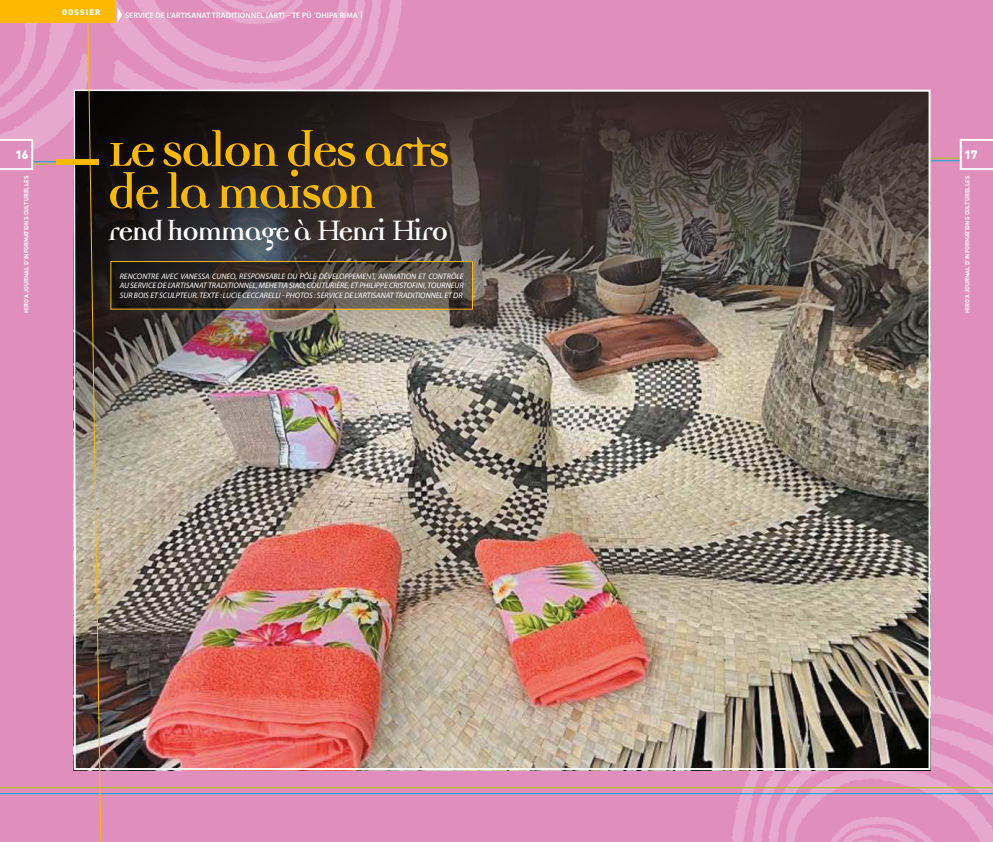
<style>
.page{position:relative;width:993px;height:842px;background:#fff}
.page>*{position:absolute;margin:0;border:0;box-sizing:border-box;transform-origin:0 0}
.t1{font:700 53.6px/42px "Democratica";letter-spacing:-.05em;color:#fbba00}
.t2{font:700 30.4px "Democratica";letter-spacing:-.05em;color:#fff}
.t3{font:900 12px "DIN";color:#fff}
.t4{font:italic 8px/9.6px "Myriad Pro";color:#fff}
.t5{font:600 8px "Myriad Pro";color:#fff}
.t6{font:900 8px "DIN";letter-spacing:.12em;color:#fff}
.t7{font:700 6px "DIN";color:#fff}
.s1{font-weight:400;font-size:45.6px}
</style>
<div class="page">
<img style="left:0;top:0;width:992px;height:842px">
<div style="left:57px;top:159px;width:42px;height:6px;background:#fbba00"></div>
<svg style="left:113px;top:263px;width:357px;height:44px;background:#433d39"></svg>
<div style="left:111px;top:261px;width:361px;height:48px;border:1px solid #fbba00"></div>
<p class="t6" style="left:62px;top:6px;width:40px">DOSSIER</p>
<p class="t5" style="left:125px;top:10px;width:52px">SERVICE DE L’ARTISANAT</p>
<p class="t5" style="left:212px;top:10px;width:6px">TRADITIONNEL</p>
<p class="t5" style="left:266px;top:10px;width:55px">(ART) – TE PŪ ΄OHIPA</p>
<p class="t5" style="left:339px;top:10px;width:6px">RIMA</p>
<p class="t5" style="left:358px;top:10px;width:6px">΄Ī</p>
<h3 class="t3" style="left:15px;top:147px;width:14px">16</h3>
<p class="t7" style="left:22px;top:313px;width:138px;rotate:-90deg">HIRO’A JOURNAL D’IN FORMATIONSCULTURELLES</p>
<h1 class="t1" style="left:108px;top:134px;width:344px">Le Salon des arts de la maison</h1>
<h2 class="t2" style="left:108px;top:217px;width:342px">rend hommage à <span class="s1">H</span>enri <span class="s1">H</span>iro</h2>
<p class="t4" style="left:120px;top:271px;width:264px">RENCONTRE AVEC VANESSA CUNEO, RESPONSABLE DU PÔLE DÉVELOPPEMENT, ANIMATI</p>
<p class="t4" style="left:405px;top:271px;width:59px">ON ET CONTRÔLE</p>
<p class="t4" style="left:120px;top:281px;width:76px">AU SERVICE DE L’ARTISANAT</p>
<p class="t4" style="left:120px;top:281px;width:345px;text-indent:88px">TRADITIONNEL, MEHETIA SIA O, COUTURIÈRE, ET PHILIPPE CRISTOFINI, TOURNEUR<br>SUR BOIS ET SCULPTEUR. TEXTE : LUCIE CECCA RELLI - PHOTOS : SERVICE DE L’ARTISANAT</p>
<p class="t4" style="left:395px;top:290px;width:64px">TRADITIONNEL ET DR</p>
<h3 class="t3" style="left:964px;top:147px;width:14px">17</h3>
<p class="t7" style="left:963px;top:313px;width:138px;rotate:-90deg">HIRO’A JOURNAL D’IN FORMATIONSCULTURELLES</p>
</div>
